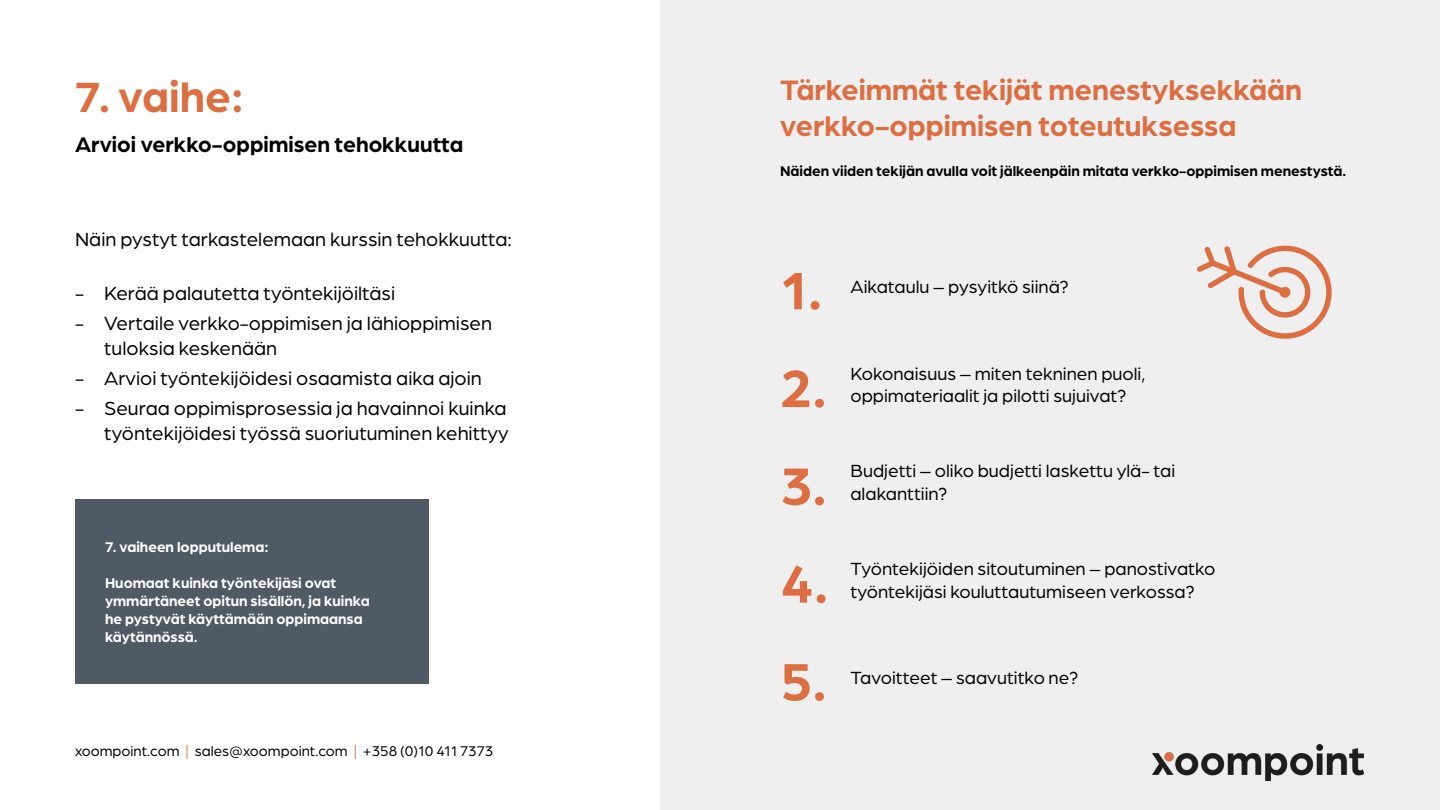
<style>
.page{position:relative;width:1440px;height:810px;background:#fff}
.page>*{position:absolute;margin:0;border:0;box-sizing:border-box;transform-origin:0 0}
.Otsikkofontti_oranss{font:700 55.95px "Arboria";color:#dd6e42}
.Otsikkofontti_vihreä{font:700 45px "Arboria";color:#dd6e42}
.Otsikkofontti_vihreä-2{font:700 30px/36px "Arboria";color:#dd6e42}
.Otsikko_musta_30_pt{font:700 22.5px "Arboria";color:#000}
.Ingressi_30pt{font:20.25px/24.8px "Arboria";color:#000}
.Otsikkofontti_vihreä-3{font:18.75px/22.5px "Arboria";color:#000}
.Leipäteksti_25pt{font:700 15px/18px "Arboria";color:#fff}
.Leipäteksti_25pt-2{font:700 15px "Arboria";color:#000}
.Lisätiedot_20_pt{font:15px "Arboria";color:#000}
.s1{color:#dd6e42}
</style>
<div class="page">
<div style="left:660px;top:0;width:780px;height:810px;background:#efefef"></div>
<img style="left:1152px;top:744px;width:213px;height:37px">
<svg style="left:1197px;top:246px;width:135px;height:93px"></svg>
<div style="left:75px;top:499px;width:353px;height:184px;background:#505a64"></div>
<p class="Otsikkofontti_vihreä" style="left:75px;top:66px;width:170px">7. vaihe:</p>
<p class="Otsikko_musta_30_pt" style="left:75px;top:129px;width:390px">Arvioi verkko-oppimisen tehokkuutta</p>
<p class="Ingressi_30pt" style="left:75px;top:226px;width:439px">Näin pystyt tarkastelemaan kurssin tehokkuutta:</p>
<p class="Ingressi_30pt" style="left:75px;top:281px;width:322px">- Kerää palautetta työntekijöiltäsi</p>
<p class="Ingressi_30pt" style="left:104px;top:311px;width:389px;text-indent:-29px">- Vertaile verkko-oppimisen ja lähioppimisen tuloksia keskenään</p>
<p class="Ingressi_30pt" style="left:75px;top:365px;width:408px">- Arvioi työntekijöidesi osaamista aika ajoin</p>
<p class="Ingressi_30pt" style="left:75px;top:395px;width:435px;text-align:right">- Seuraa oppimisprosessia ja havainnoi kuinka työntekijöidesi työssä suoriutuminen kehittyy</p>
<p class="Leipäteksti_25pt" style="left:105px;top:537px;width:165px">7. vaiheen lopputulema:</p>
<p class="Leipäteksti_25pt" style="left:105px;top:573px;width:266px">Huomaat kuinka työntekijäsi ovat ymmärtäneet opitun sisällön, ja kuinka he pystyvät käyttämään oppimaansa käytännössä.</p>
<p class="Lisätiedot_20_pt" style="left:75px;top:742px;width:420px">xoompoint.com <span class="s1">|</span> sales@xoompoint.com <span class="s1">|</span> +358 (0)10 411 7373</p>
<p class="Otsikkofontti_vihreä-2" style="left:780px;top:70px;width:524px">Tärkeimmät tekijät menestyksekkään verkko-oppimisen toteutuksessa</p>
<p class="Leipäteksti_25pt-2" style="left:780px;top:161px;width:568px">Näiden viiden tekijän avulla voit jälkeenpäin mitata verkko-oppimisen menestystä.</p>
<p class="Otsikkofontti_oranss" style="left:780px;top:252px;width:44px">1.</p>
<p class="Otsikkofontti_vihreä-3" style="left:850px;top:275px;width:220px">Aikataulu – pysyitkö siinä?</p>
<p class="Otsikkofontti_oranss" style="left:780px;top:350px;width:48px">2.</p>
<p class="Otsikkofontti_vihreä-3" style="left:850px;top:361px;width:296px">Kokonaisuus – miten tekninen puoli, oppimateriaalit ja pilotti sujuivat?</p>
<p class="Otsikkofontti_oranss" style="left:780px;top:448px;width:48px">3.</p>
<p class="Otsikkofontti_vihreä-3" style="left:850px;top:459px;width:326px">Budjetti – oliko budjetti laskettu ylä- tai alakanttiin?</p>
<p class="Otsikkofontti_oranss" style="left:780px;top:545px;width:50px">4.</p>
<p class="Otsikkofontti_vihreä-3" style="left:850px;top:557px;width:367px">Työntekijöiden sitoutuminen – panostivatko työntekijäsi kouluttautumiseen verkossa?</p>
<p class="Otsikkofontti_oranss" style="left:780px;top:643px;width:48px">5.</p>
<p class="Otsikkofontti_vihreä-3" style="left:850px;top:666px;width:229px">Tavoitteet – saavutitko ne?</p>
</div>
